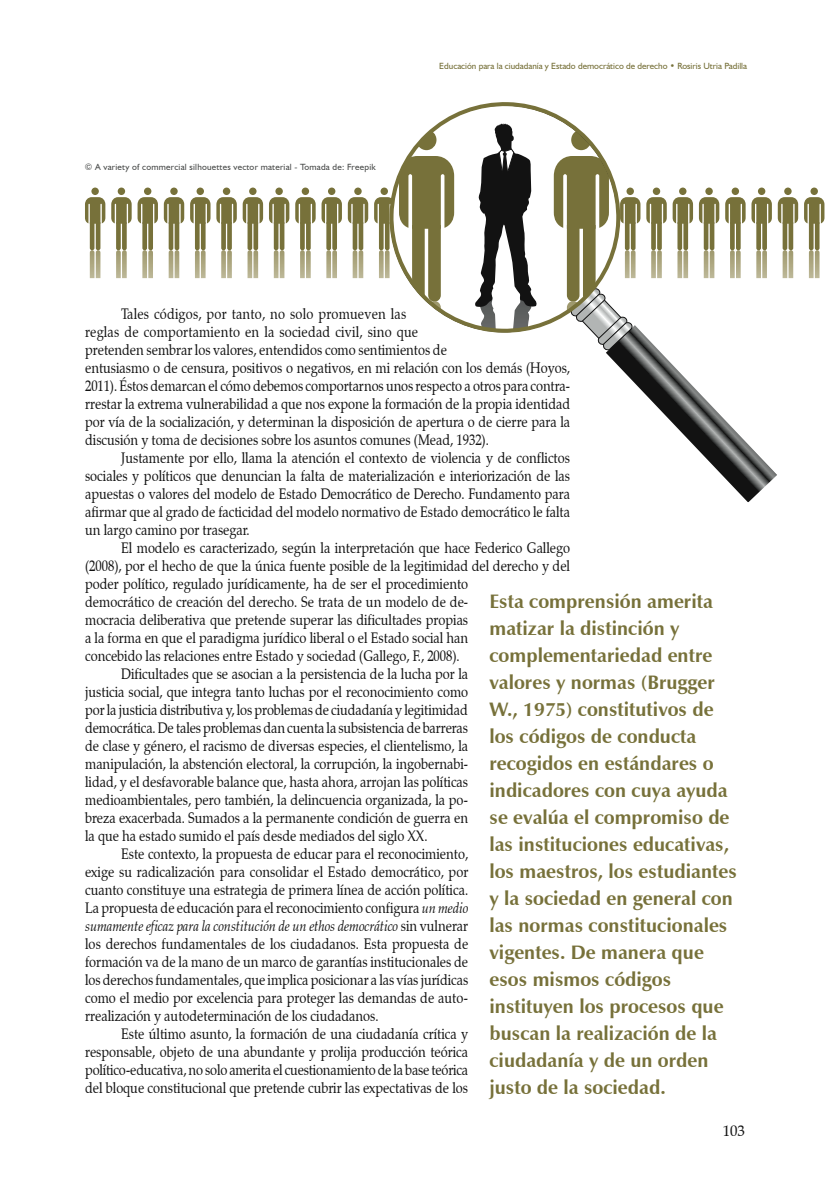
<style>
.page{position:relative;width:830px;height:1191px;background:#fff}
.page>*{position:absolute;margin:0;border:0;box-sizing:border-box;transform-origin:0 0}
.t1{font:700 19.5px/27px "Zapf Humanist 601 BT";color:#77713a}
.t2{font:15px/18px "Zapf Calligraphic 801 BT";color:#121212;scale:.85 1}
.t3{font:italic 15px "Zapf Calligraphic 801 BT";color:#121212;scale:.85 1}
.t4{font:15px "Zapf Calligraphic 801 BT";color:#121212}
.t5{font:9px "Humanist 521 BT";color:#77713a}
.t6{font:9px "Humanist 521 BT";letter-spacing:.025em;color:#4a4c4b}
.s1{font-style:italic}
.s2{font-style:normal}
</style>
<div class="page">
<div style="left:196px;top:187px;width:8px;height:8px;background:#77713a;border-radius:50%"></div>
<svg style="left:190px;top:197px;width:20px;height:81px"></svg>
<div style="left:223px;top:187px;width:7px;height:8px;background:#77713a;border-radius:50%"></div>
<div style="left:249px;top:187px;width:7px;height:8px;background:#77713a;border-radius:50%"></div>
<svg style="left:216px;top:197px;width:47px;height:81px"></svg>
<div style="left:275px;top:187px;width:8px;height:8px;background:#77713a;border-radius:50%"></div>
<svg style="left:269px;top:197px;width:20px;height:81px"></svg>
<div style="left:301px;top:187px;width:8px;height:8px;background:#77713a;border-radius:50%"></div>
<svg style="left:295px;top:197px;width:20px;height:81px"></svg>
<div style="left:91px;top:187px;width:8px;height:8px;background:#77713a;border-radius:50%"></div>
<svg style="left:85px;top:197px;width:20px;height:81px"></svg>
<div style="left:118px;top:187px;width:7px;height:8px;background:#77713a;border-radius:50%"></div>
<div style="left:144px;top:187px;width:7px;height:8px;background:#77713a;border-radius:50%"></div>
<svg style="left:111px;top:197px;width:47px;height:81px"></svg>
<div style="left:170px;top:187px;width:8px;height:8px;background:#77713a;border-radius:50%"></div>
<svg style="left:164px;top:197px;width:20px;height:81px"></svg>
<div style="left:328px;top:187px;width:7px;height:8px;background:#77713a;border-radius:50%"></div>
<div style="left:354px;top:187px;width:7px;height:8px;background:#77713a;border-radius:50%"></div>
<svg style="left:321px;top:197px;width:47px;height:81px"></svg>
<div style="left:810px;top:187px;width:7px;height:8px;background:#77713a;border-radius:50%"></div>
<svg style="left:804px;top:197px;width:20px;height:81px"></svg>
<svg style="left:374px;top:187px;width:14px;height:92px"></svg>
<svg style="left:593px;top:187px;width:204px;height:315px"></svg>
<svg style="left:388px;top:102px;width:232px;height:231px"></svg>
<p class="t6" style="left:85px;top:161px;width:292px">© A variety of commercial silhouettes vector material - Tomada de: Freepik</p>
<p class="t5" style="left:439px;top:60px;width:309px">Educación para la ciudadanía y Estado democrático de derecho • Rosiris Utria Padilla</p>
<p class="t2" style="left:85px;top:305px;width:572px;text-indent:36px">Tales códigos, por tanto, no solo promueven las<br>reglas de comportamiento en la sociedad civil, sino que<br>pretenden sembrar los valores, entendidos como sentimientos de<br>entusiasmo o de censura, positivos o negativos, en mi relación con los demás (Hoyos, 2011). Éstos demarcan el cómo debemos comportarnos unos respecto a otros para contra&shy;rrestar la extrema vulnerabilidad a que nos expone la formación de la propia identidad por vía de la socialización, y determinan la disposición de apertura o de cierre para la discusión y toma de decisiones sobre los asuntos comunes (Mead, 1932).</p>
<p class="t2" style="left:85px;top:449px;width:571px;text-align:justify;text-indent:36px">Justamente por ello, llama la atención el contexto de violencia y de conflictos sociales y políticos que denuncian la falta de materialización e interiorización de las apuestas o valores del modelo de Estado Democrático de Derecho. Fundamento para afirmar que al grado de facticidad del modelo normativo de Estado democrático le falta un largo camino por trasegar.</p>
<p class="t2" style="left:121px;top:539px;width:529px">El modelo es caracterizado, según la interpretación que hace Federico Gallego</p>
<p class="t2" style="left:85px;top:557px;width:571px">(2008), por el hecho de que la única fuente posible de la legitimidad del derecho y del</p>
<p class="t2" style="left:85px;top:575px;width:452px">poder político, regulado jurídicamente, ha de ser el procedimiento</p>
<p class="t2" style="left:85px;top:593px;width:452px">democrático de creación del derecho. Se trata de un modelo de de-</p>
<p class="t2" style="left:85px;top:611px;width:452px">mocracia deliberativa que pretende superar las dificultades propias</p>
<p class="t2" style="left:85px;top:629px;width:452px">a la forma en que el paradigma jurídico liberal o el Estado social han</p>
<p class="t2" style="left:85px;top:647px;width:442px">concebido las relaciones entre Estado y sociedad (Gallego, F., 2008).</p>
<p class="t2" style="left:121px;top:665px;width:409px">Dificultades que se asocian a la persistencia de la lucha por la</p>
<p class="t2" style="left:85px;top:683px;width:452px">justicia social, que integra tanto luchas por el reconocimiento como</p>
<p class="t2" style="left:85px;top:701px;width:451px">por la justicia distributiva y, los problemas de ciudadanía y legitimidad</p>
<p class="t2" style="left:85px;top:719px;width:452px">democrática. De tales problemas dan cuenta la subsistencia de barreras</p>
<p class="t2" style="left:85px;top:737px;width:452px">de clase y género, el racismo de diversas especies, el clientelismo, la</p>
<p class="t2" style="left:85px;top:755px;width:452px">manipulación, la abstención electoral, la corrupción, la ingobernabi-</p>
<p class="t2" style="left:85px;top:773px;width:452px">lidad, y el desfavorable balance que, hasta ahora, arrojan las políticas</p>
<p class="t2" style="left:85px;top:791px;width:452px">medioambientales, pero también, la delincuencia organizada, la po-</p>
<p class="t2" style="left:85px;top:809px;width:452px">breza exacerbada. Sumados a la permanente condición de guerra en</p>
<p class="t2" style="left:85px;top:827px;width:404px">la que ha estado sumido el país desde mediados del siglo XX.</p>
<p class="t2" style="left:121px;top:845px;width:409px">Este contexto, la propuesta de educar para el reconocimiento,</p>
<p class="t2" style="left:85px;top:863px;width:452px">exige su radicalización para consolidar el Estado democrático, por</p>
<p class="t2" style="left:85px;top:881px;width:452px">cuanto constituye una estrategia de primera línea de acción política.</p>
<p class="t2" style="left:85px;top:899px;width:452px">La propuesta de educación para el reconocimiento configura <span class="s1">un medio</span></p>
<p class="t3" style="left:85px;top:917px;width:452px">sumamente eficaz para la constitución de un ethos democrático <span class="s2">sin vulnerar</span></p>
<p class="t2" style="left:85px;top:935px;width:452px">los derechos fundamentales de los ciudadanos. Esta propuesta de</p>
<p class="t2" style="left:85px;top:953px;width:452px">formación va de la mano de un marco de garantías institucionales de</p>
<p class="t2" style="left:85px;top:971px;width:452px">los derechos fundamentales, que implica posicionar a las vías jurídicas</p>
<p class="t2" style="left:85px;top:989px;width:452px">como el medio por excelencia para proteger las demandas de auto-</p>
<p class="t2" style="left:85px;top:1007px;width:346px">rrealización y autodeterminación de los ciudadanos.</p>
<p class="t2" style="left:121px;top:1025px;width:409px">Este último asunto, la formación de una ciudadanía crítica y</p>
<p class="t2" style="left:85px;top:1043px;width:452px">responsable, objeto de una abundante y prolija producción teórica</p>
<p class="t2" style="left:85px;top:1061px;width:452px">político-educativa, no solo amerita el cuestionamiento de la base teórica</p>
<p class="t2" style="left:85px;top:1079px;width:452px">del bloque constitucional que pretende cubrir las expectativas de los</p>
<p class="t1" style="left:489px;top:588px;width:249px">Esta comprensión amerita matizar la distinción y complementariedad entre valores y normas (Brugger<br>W., 1975) constitutivos de los códigos de conducta recogidos en estándares o indicadores con cuya ayuda se evalúa el compromiso de las instituciones educativas, los maestros, los estudiantes y la sociedad en general con las normas constitucionales vigentes. De manera que esos mismos códigos instituyen los procesos que buscan la realización de la ciudadanía y de un orden justo de la sociedad.</p>
<p class="t4" style="left:722px;top:1122px;width:24px">103</p>
</div>
